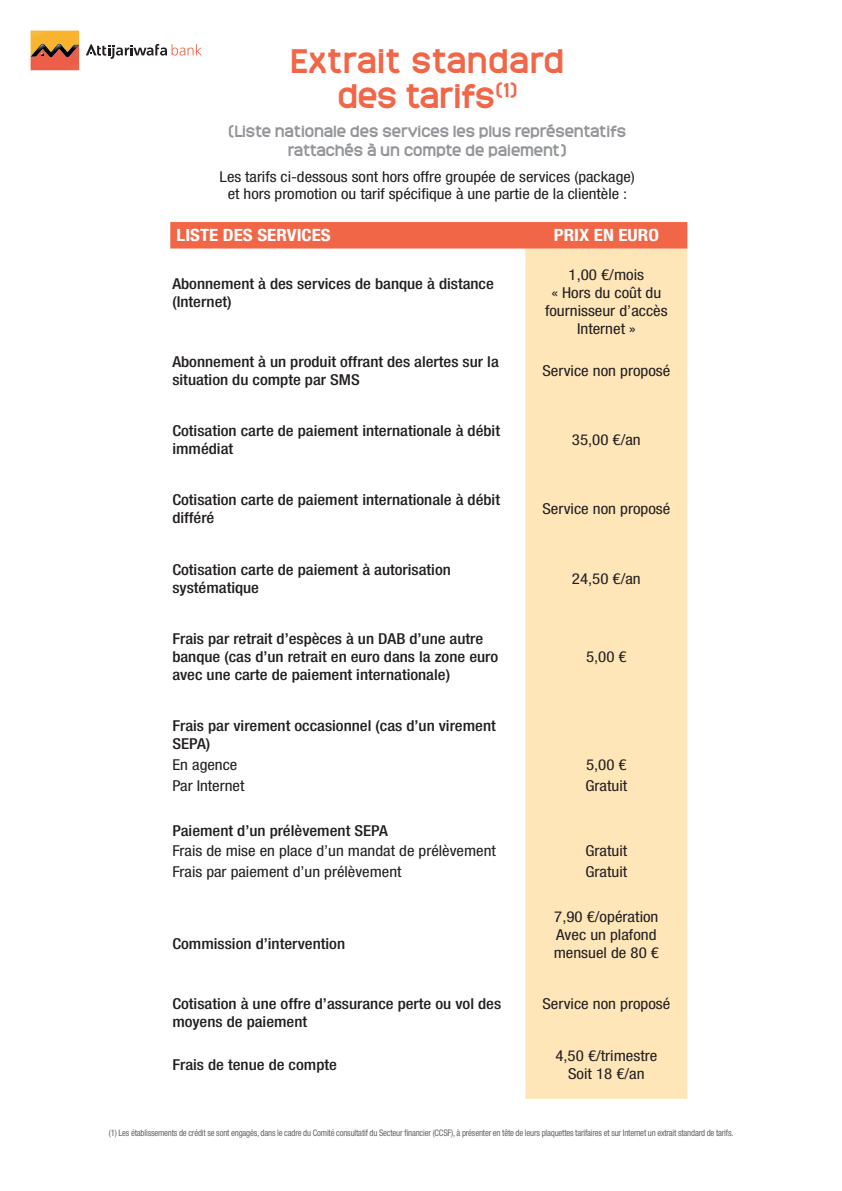
<style>
.page{position:relative;width:842px;height:1191px;background:#fff}
.page>*{position:absolute;margin:0;border:0;box-sizing:border-box;transform-origin:0 0}
.t1{font:700 31.8px/35.5px "Monark";letter-spacing:-.035em;color:#f26648;text-align:center}
.t2{font:700 condensed 16.9px "Helvetica Neue LT Std";color:#fff;scale:1.12 1}
.t3{font:500 condensed 15.1px/18.1px "Helvetica Neue LT Std";color:#231f20;scale:1.12 1}
.t4{font:condensed 15.1px/18.1px "Helvetica Neue LT Std";color:#231f20;text-align:center;scale:1.13 1}
.t5{font:condensed 15.1px "Helvetica Neue LT Std";color:#231f20;scale:1.12 1}
.t6{font:700 15.1px/18.9px "Monark";letter-spacing:-.045em;color:#939598;text-align:center}
.t7{font:condensed 15px/17.9px "Helvetica Neue LT Std";color:#231f20;text-align:center;scale:1.12 1}
.t8{font:condensed 9px "Helvetica Neue LT Std";letter-spacing:-.02em;color:#636366}
</style>
<div class="page">
<div style="left:170px;top:222px;width:517px;height:27px;background:#f26648"></div>
<div style="left:525px;top:249px;width:162px;height:849px;background:#fee6b9"></div>
<svg style="left:86px;top:44px;width:116px;height:15px"></svg>
<svg style="left:31px;top:31px;width:48px;height:39px;background:#d2793a"></svg>
<h1 class="t1" style="left:290px;top:42px;width:276px">Extrait standard des tarifs<sup>(1)</sup></h1>
<p class="t6" style="left:228px;top:122px;width:400px">(Liste nationale des services les plus représentatifs rattachés à un compte de paiement)</p>
<p class="t7" style="left:220px;top:167px;width:372px">Les tarifs ci-dessous sont hors offre groupée de services (package) et hors promotion ou tarif spécifique à une partie de la clientèle :</p>
<p class="t2" style="left:177px;top:225px;width:139px">LISTE DES SERVICES</p>
<p class="t2" style="left:554px;top:225px;width:95px">PRIX EN EURO</p>
<p class="t3" style="left:172px;top:274px;width:289px">Abonnement à des services de banque à distance (Internet)</p>
<p class="t4" style="left:545px;top:265px;width:110px">1,00 €/mois<br>« Hors du coût du fournisseur d’accès<br>Internet »</p>
<p class="t3" style="left:172px;top:352px;width:293px">Abonnement à un produit offrant des alertes sur la situation du compte par SMS</p>
<p class="t4" style="left:542px;top:361px;width:115px">Service non proposé</p>
<p class="t3" style="left:172px;top:421px;width:294px">Cotisation carte de paiement internationale à débit immédiat</p>
<p class="t4" style="left:572px;top:431px;width:62px">35,00 €/an</p>
<p class="t3" style="left:172px;top:491px;width:294px">Cotisation carte de paiement internationale à débit différé</p>
<p class="t4" style="left:542px;top:500px;width:115px">Service non proposé</p>
<p class="t3" style="left:172px;top:560px;width:250px">Cotisation carte de paiement à autorisation systématique</p>
<p class="t4" style="left:572px;top:569px;width:62px">24,50 €/an</p>
<p class="t3" style="left:172px;top:629px;width:292px">Frais par retrait d’espèces à un DAB d’une autre banque (cas d’un retrait en euro dans la zone euro avec une carte de paiement internationale)</p>
<p class="t4" style="left:586px;top:647px;width:38px">5,00 €</p>
<p class="t3" style="left:172px;top:716px;width:290px">Frais par virement occasionnel (cas d’un virement<br>SEPA)</p>
<p class="t5" style="left:172px;top:756px;width:60px">En agence</p>
<p class="t4" style="left:586px;top:755px;width:38px">5,00 €</p>
<p class="t5" style="left:172px;top:777px;width:66px">Par Internet</p>
<p class="t4" style="left:585px;top:776px;width:39px">Gratuit</p>
<p class="t3" style="left:172px;top:821px;width:194px">Paiement d’un prélèvement SEPA</p>
<p class="t5" style="left:172px;top:842px;width:290px">Frais de mise en place d’un mandat de prélèvement</p>
<p class="t4" style="left:585px;top:842px;width:39px">Gratuit</p>
<p class="t5" style="left:172px;top:863px;width:206px">Frais par paiement d’un prélèvement</p>
<p class="t4" style="left:585px;top:863px;width:39px">Gratuit</p>
<p class="t3" style="left:172px;top:934px;width:156px">Commission d’intervention</p>
<p class="t4" style="left:554px;top:907px;width:95px;text-align:left">7,90 €/opération<br>Avec un plafond mensuel de 80 €</p>
<p class="t3" style="left:172px;top:994px;width:295px">Cotisation à une offre d’assurance perte ou vol des moyens de paiement</p>
<p class="t4" style="left:542px;top:995px;width:115px">Service non proposé</p>
<p class="t3" style="left:172px;top:1055px;width:148px">Frais de tenue de compte</p>
<p class="t4" style="left:555px;top:1046px;width:92px">4,50 €/trimestre<br>Soit 18 €/an</p>
<p class="t8" style="left:109px;top:1127px;width:626px">(1) Les établissements de crédit se sont engagés, dans le cadre du Comité consultatif du Secteur financier (CCSF), à présenter en tête de leurs plaquettes tarifaires et sur Internet un extrait standard de tarifs.</p>
</div>
